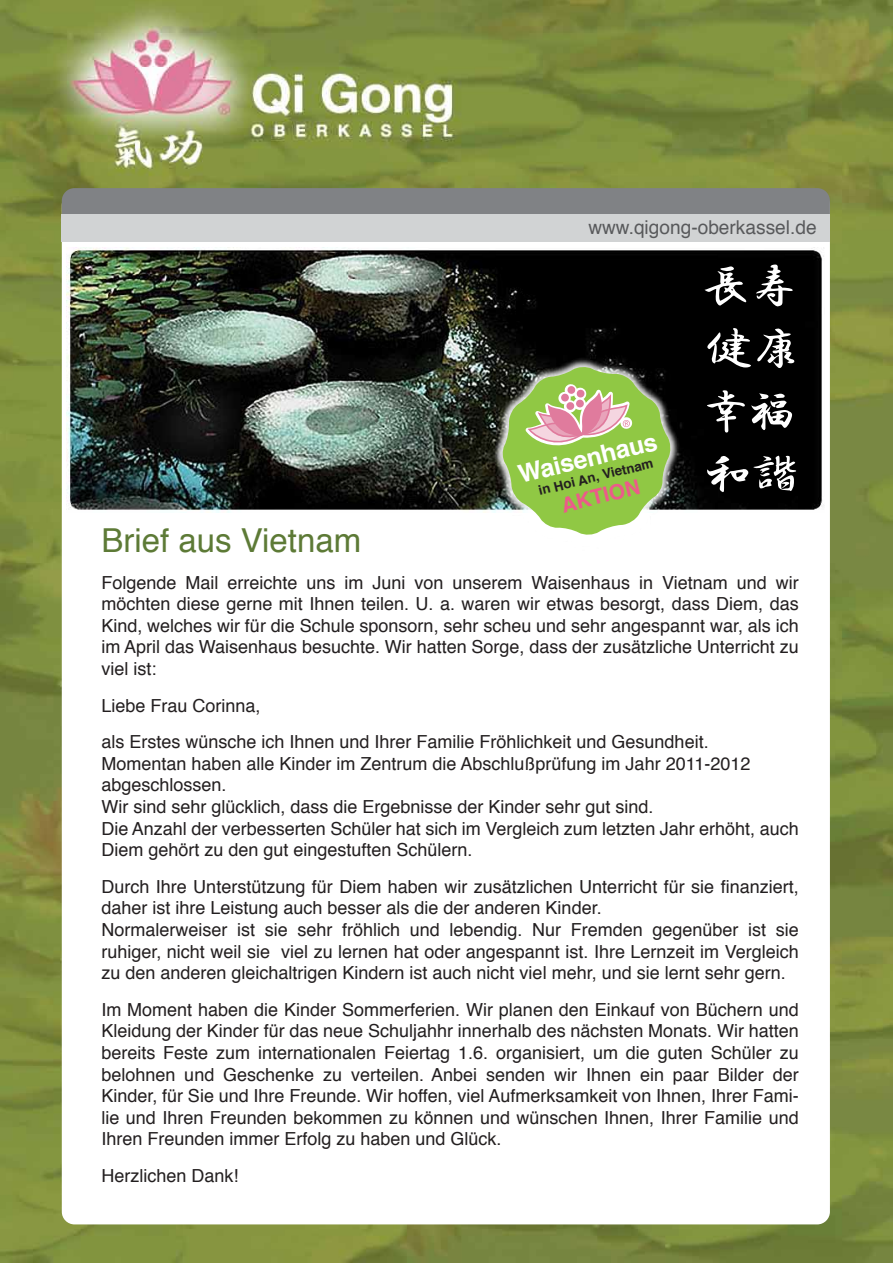
<style>
.page{position:relative;width:893px;height:1263px;background:#fff}
.page>*{position:absolute;margin:0;border:0;box-sizing:border-box;transform-origin:0 0}
.t1{font:33px "Helvetica";color:#5d7a36}
.t2{font:700 24.9px "Helvetica";color:#fff}
.t3{font:700 21px "Helvetica";color:#ec5b8a}
.t4{font:19.05px "Helvetica";color:#58595b}
.t5{font:18px/21.6px "Helvetica";color:#231f20}
.t6{font:700 13.35px "Helvetica";color:#231f20}
</style>
<div class="page">
<img style="left:0;top:0;width:893px;height:1263px">
<div style="left:62px;top:192px;width:768px;height:1032px;background:#fff;border-radius:13px"></div>
<div style="left:62px;top:188px;width:768px;height:26px;background:#808285"></div>
<div style="left:62px;top:214px;width:768px;height:28px;background:#d1d3d4"></div>
<img style="left:66px;top:247px;width:758px;height:265px">
<svg style="left:728px;top:390px;width:64px;height:43px"></svg>
<svg style="left:728px;top:328px;width:66px;height:41px"></svg>
<svg style="left:704px;top:264px;width:89px;height:43px"></svg>
<svg style="left:728px;top:455px;width:71px;height:39px"></svg>
<img style="left:444px;top:309px;width:284px;height:204px">
<svg style="left:502px;top:366px;width:169px;height:169px;background:#9bb768"></svg>
<p class="t4" style="left:588px;top:213px;width:230px">www.qigong-oberkassel.de</p>
<h2 class="t2" style="left:514px;top:455px;width:144px;rotate:-14deg">Waisenhaus</h2>
<p class="t6" style="left:536px;top:480px;width:119px;rotate:-14deg">in Hoi An, Vietnam</p>
<p class="t3" style="left:558px;top:489px;width:82px;rotate:-14deg">AKTION</p>
<h1 class="t1" style="left:101px;top:515px;width:261px">Brief aus Vietnam</h1>
<p class="t5" style="left:101px;top:572px;width:699px;text-align:justify">Folgende Mail erreichte uns im Juni von unserem Waisenhaus in Vietnam und wir möchten diese gerne mit Ihnen teilen. U. a. waren wir etwas besorgt, dass Diem, das Kind, welches wir für die Schule sponsorn, sehr scheu und sehr angespannt war, als ich im April das Waisenhaus besuchte. Wir hatten Sorge, dass der zusätzliche Unterricht zu viel ist:</p>
<p class="t5" style="left:101px;top:687px;width:609px;line-height:36.6px">Liebe Frau Corinna,<br>als Erstes wünsche ich Ihnen und Ihrer Familie Fröhlichkeit und Gesundheit.</p>
<p class="t5" style="left:101px;top:753px;width:699px">Momentan haben alle Kinder im Zentrum die Abschlußprüfung im Jahr 2011-2012 abgeschlossen.<br>Wir sind sehr glücklich, dass die Ergebnisse der Kinder sehr gut sind.<br>Die Anzahl der verbesserten Schüler hat sich im Vergleich zum letzten Jahr erhöht, auch Diem gehört zu den gut eingestuften Schülern.</p>
<p class="t5" style="left:101px;top:876px;width:699px">Durch Ihre Unterstützung für Diem haben wir zusätzlichen Unterricht für sie finanziert, daher ist ihre Leistung auch besser als die der anderen Kinder.<br>Normalerweiser ist sie sehr fröhlich und lebendig. Nur Fremden gegenüber ist sie ruhiger, nicht weil sie viel zu lernen hat oder angespannt ist. Ihre Lernzeit im Vergleich zu den anderen gleichaltrigen Kindern ist auch nicht viel mehr, und sie lernt sehr gern.</p>
<p class="t5" style="left:101px;top:999px;width:699px;text-align:justify">Im Moment haben die Kinder Sommerferien. Wir planen den Einkauf von Büchern und Kleidung der Kinder für das neue Schuljahhr innerhalb des nächsten Monats. Wir hatten bereits Feste zum internationalen Feiertag 1.6. organisiert, um die guten Schüler zu belohnen und Geschenke zu verteilen. Anbei senden wir Ihnen ein paar Bilder der Kinder, für Sie und Ihre Freunde. Wir hoffen, viel Aufmerksamkeit von Ihnen, Ihrer Fami&shy;lie und Ihren Freunden bekommen zu können und wünschen Ihnen, Ihrer Familie und Ihren Freunden immer Erfolg zu haben und Glück.</p>
<p class="t5" style="left:101px;top:1165px;width:139px">Herzlichen Dank!</p>
</div>
